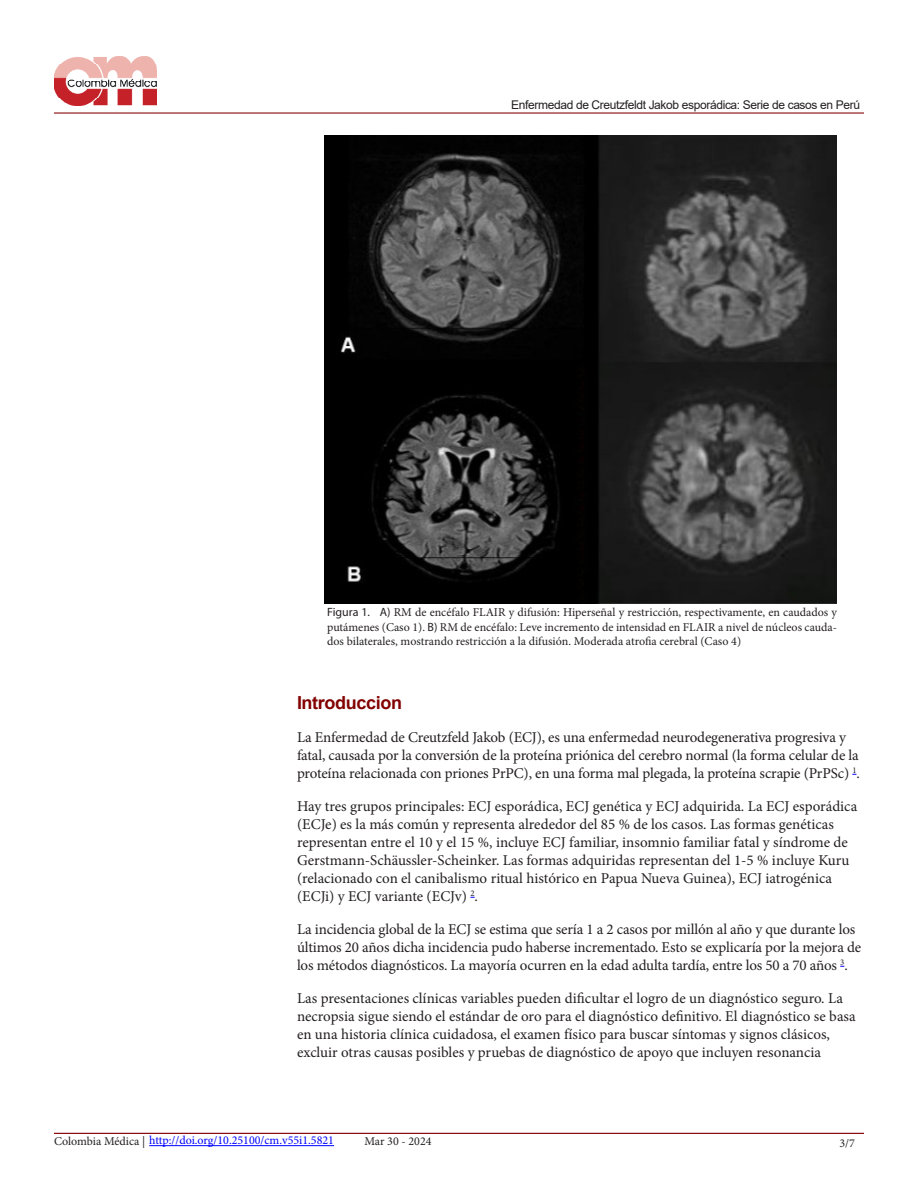
<style>
.page{position:relative;width:918px;height:1188px;background:#fff}
.page>*{position:absolute;margin:0;border:0;box-sizing:border-box;transform-origin:0 0}
.t1{font:700 18px "Arial";letter-spacing:-.02em;color:#820000}
.t2{font:15px/18px "Minion Pro";letter-spacing:-.005em;color:#231f20}
.t3{font:12px/14.4px "Minion Pro";color:#231f20;text-align:justify}
.t4{font:12px "Arial";letter-spacing:-.03em;color:#231f20}
.t5{font:12px "Minion Pro";color:#00f}
.s1{font-family:"Myriad Pro"}
.s2{color:#231f20}
</style>
<div class="page">
<hr style="left:54px;top:112px;width:810px;height:2px;background:#8b0d10">
<img style="left:54px;top:56px;width:102px;height:50px">
<hr style="left:149px;top:1145px;width:185px;height:1px;background:#00f">
<hr style="left:54px;top:1133px;width:810px;height:1px;background:#8b0d10">
<img style="left:324px;top:135px;width:513px;height:468px">
<p class="t4" style="left:511px;top:96px;width:350px">Enfermedad de Creutzfeldt Jakob esporádica: Serie de casos en Perú</p>
<p class="t3" style="left:327px;top:605px;width:511px"><span class="s1">Figura 1. A)</span> RM de encéfalo FLAIR y difusión: Hiperseñal y restricción, respectivamente, en caudados y putámenes (Caso 1). <span class="s1">B)</span> RM de encéfalo: Leve incremento de intensidad en FLAIR a nivel de núcleos cauda&shy;dos bilaterales, mostrando restricción a la difusión. Moderada atrofia cerebral (Caso 4)</p>
<p class="t1" style="left:297px;top:690px;width:107px">Introduccion</p>
<p class="t2" style="left:297px;top:729px;width:564px">La Enfermedad de Creutzfeld Jakob (ECJ), es una enfermedad neurodegenerativa progresiva y fatal, causada por la conversión de la proteína priónica del cerebro normal (la forma celular de la proteína relacionada con priones PrPC), en una forma mal plegada, la proteína scrapie (PrPSc) <sup>1</sup>.</p>
<p class="t2" style="left:297px;top:798px;width:562px">Hay tres grupos principales: ECJ esporádica, ECJ genética y ECJ adquirida. La ECJ esporádica (ECJe) es la más común y representa alrededor del 85 % de los casos. Las formas genéticas representan entre el 10 y el 15 %, incluye ECJ familiar, insomnio familiar fatal y síndrome de Gerstmann-Schäussler-Scheinker. Las formas adquiridas representan del 1-5 % incluye Kuru (relacionado con el canibalismo ritual histórico en Papua Nueva Guinea), ECJ iatrogénica (ECJi) y ECJ variante (ECJv) <sup>2</sup>.</p>
<p class="t2" style="left:297px;top:921px;width:566px">La incidencia global de la ECJ se estima que sería 1 a 2 casos por millón al año y que durante los últimos 20 años dicha incidencia pudo haberse incrementado. Esto se explicaría por la mejora de los métodos diagnósticos. La mayoría ocurren en la edad adulta tardía, entre los 50 a 70 años <sup>3</sup>.</p>
<p class="t2" style="left:297px;top:990px;width:560px">Las presentaciones clínicas variables pueden dificultar el logro de un diagnóstico seguro. La necropsia sigue siendo el estándar de oro para el diagnóstico definitivo. El diagnóstico se basa en una historia clínica cuidadosa, el examen físico para buscar síntomas y signos clásicos, excluir otras causas posibles y pruebas de diagnóstico de apoyo que incluyen resonancia</p>
<p class="t5" style="left:54px;top:1133px;width:282px"><span class="s2">Colombia Médica |</span> http://doi.org/10.25100/cm.v55i1.5821</p>
<p class="t3" style="left:364px;top:1134px;width:69px">Mar 30 - 2024</p>
<p class="t3" style="left:840px;top:1136px;width:17px">3/7</p>
</div>
